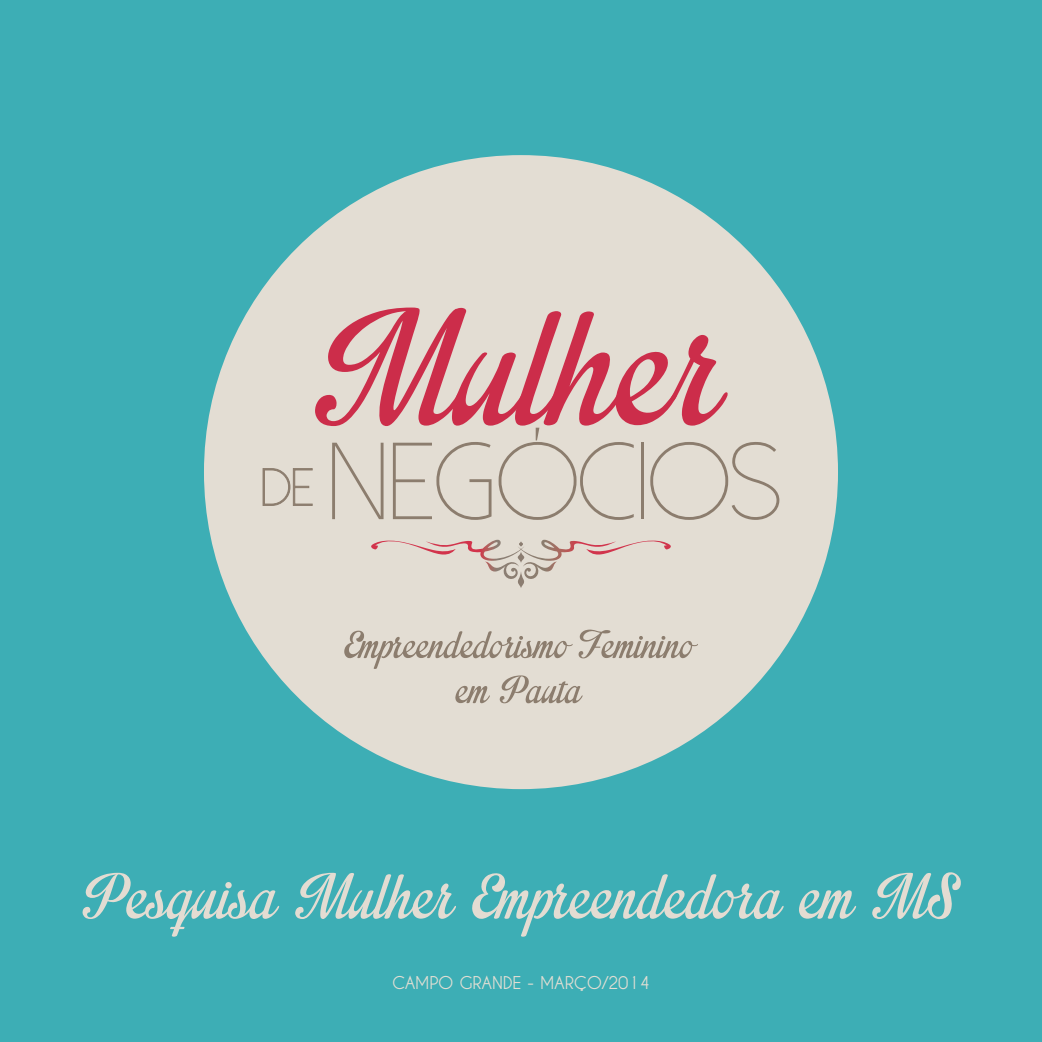
<style>
.page{position:relative;width:1042px;height:1042px;background:#3daeb5}
.page>*{position:absolute;margin:0;border:0;box-sizing:border-box;transform-origin:0 0}
.t1{font:223.47px "Impregnable Personal Use Only";color:#cc2d4a}
.t2{font:300 109.02px "Dolce Vita";color:#8c7d6e}
.t3{font:87.15px "Impregnable Personal Use Only";color:#e3dcd2}
.t4{font:52.68px/45px "Impregnable Personal Use Only";color:#8c7d6e;text-align:center}
.t5{font:700 17.5px "Caviar Dreams";letter-spacing:-.01em;color:#e2ded3}
.s1{font-size:52.5px}
</style>
<div class="page">
<div style="left:204px;top:155px;width:634px;height:634px;background:#e3ddd3;border-radius:50%"></div>
<svg style="left:262px;top:468px;width:51px;height:38px"></svg>
<svg style="left:371px;top:540px;width:300px;height:48px"></svg>
<h1 class="t1" style="left:314px;top:270px;width:410px">Mulher</h1>
<h2 class="t2" style="left:261px;top:427px;width:522px"><span class="s1">DE</span> NEGÓCIOS</h2>
<p class="t4" style="left:344px;top:623px;width:351px">Empreendedorismo Feminino em Pauta</p>
<h3 class="t3" style="left:82px;top:858px;width:876px">Pesquisa Mulher Empreendedora em MS</h3>
<p class="t5" style="left:392px;top:972px;width:259px">CAMPO GRANDE - MARÇO/2014</p>
</div>
